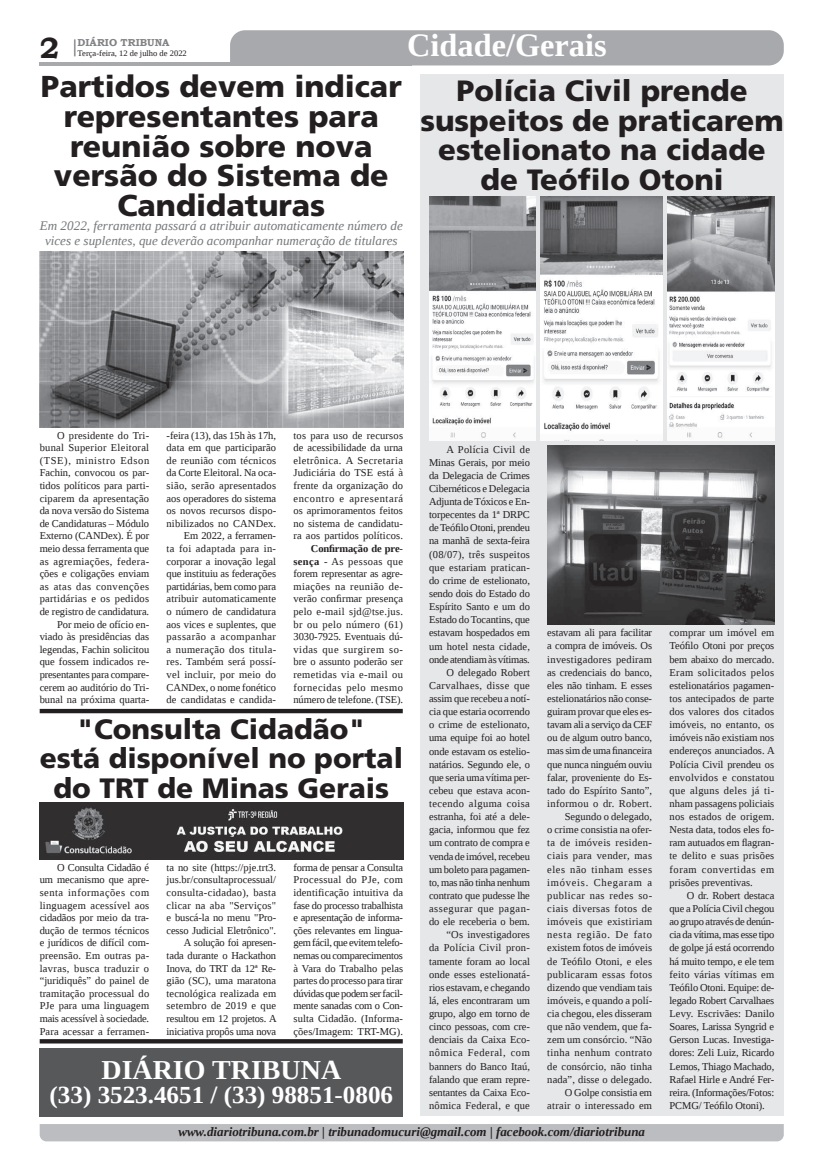
<style>
.page{position:relative;width:821px;height:1166px;background:#fff}
.page>*{position:absolute;margin:0;border:0;box-sizing:border-box;transform-origin:0 0}
.t1{font:700 32.38px "Liberation Serif";color:#fff}
.t2{font:900 30.19px/29.8px "Frutiger LT Std";color:#231f20;text-align:center}
.t3{font:900 29.31px/29.8px "Frutiger LT Std";color:#231f20;text-align:center}
.t4{font:700 29.31px "Bookman Old Style";color:#231f20}
.t5{font:900 28px/29.8px "Frutiger LT Std";color:#231f20;text-align:center}
.t6{font:700 27.3px "Liberation Serif";color:#fff}
.t7{font:700 24.5px "Liberation Serif";color:#fff}
.t8{font:italic 13.12px/14.9px "Liberation Serif";color:#76787b;text-align:center}
.t9{font:italic 700 12.95px "Liberation Serif";color:#231f20}
.t10{font:10.5px/13.1px "Liberation Serif";color:#231f20;text-align:justify}
.t11{font:700 10.06px "Bookman Old Style";color:#808285}
.t12{font:8.4px "Liberation Serif";color:#231f20}
.s1{font-weight:700}
</style>
<div class="page">
<svg style="left:74px;top:39px;width:2px;height:17px"></svg>
<hr style="left:40px;top:62px;width:372px;height:3px;background:#a8a9ad">
<div style="left:230px;top:30px;width:554px;height:35px;background:#a8a9ad"></div>
<div style="left:40px;top:1124px;width:744px;height:17px;background:#bcbdc0"></div>
<div style="left:420px;top:74px;width:364px;height:1042px;background:#e6e7e9"></div>
<img style="left:541px;top:197px;width:122px;height:243px">
<img style="left:668px;top:197px;width:106px;height:243px">
<img style="left:429px;top:197px;width:107px;height:243px">
<img style="left:547px;top:445px;width:227px;height:180px">
<img style="left:40px;top:252px;width:363px;height:175px">
<img style="left:40px;top:802px;width:363px;height:57px">
<div style="left:40px;top:1048px;width:363px;height:68px;background:#57585a"></div>
<hr style="left:40px;top:709px;width:363px;height:4px;background:#231f20">
<svg style="left:40px;top:1039px;width:363px;height:4px"></svg>
<h1 class="t1" style="left:407px;top:24px;width:201px">Cidade/Gerais</h1>
<h3 class="t3" style="left:420px;top:76px;width:365px">Polícia Civil prende suspeitos de praticarem estelionato na cidade de Teófilo Otoni</h3>
<p class="t11" style="left:78px;top:35px;width:93px">DIÁRIO TRIBUNA</p>
<h3 class="t4" style="left:40px;top:27px;width:21px">2</h3>
<p class="t12" style="left:78px;top:48px;width:111px">Terça-feira, 12 de julho de 2022</p>
<h2 class="t2" style="left:41px;top:72px;width:362px">Partidos devem indicar representantes para reunião sobre nova versão do Sistema de<br>Candidaturas</h2>
<p class="t8" style="left:40px;top:218px;width:364px">Em 2022, ferramenta passará a atribuir automaticamente número de vices e suplentes, que deverão acompanhar numeração de titulares</p>
<p class="t10" style="left:40px;top:429px;width:111px;line-height:12.6px;text-align:right">O presidente do Tri&shy;bunal Superior Eleitoral (TSE), ministro Edson<br>Fachin, convocou os par&shy;tidos políticos para parti&shy;ciparem da apresentação da nova versão do Sistema de Candidaturas – Módulo<br>Externo (CANDex). É por meio dessa ferramenta que as agremiações, federa&shy;ções e coligações enviam as atas das convenções partidárias e os pedidos de registro de candidatura.<br>Por meio de ofício en&shy;viado às presidências das legendas, Fachin solicitou que fossem indicados re&shy;presentantes para compare&shy;cerem ao auditório do Tri&shy;bunal na próxima quarta-</p>
<p class="t10" style="left:167px;top:429px;width:111px;line-height:12.6px;text-align:right">-feira (13), das 15h às 17h, data em que participarão de reunião com técnicos da Corte Eleitoral. Na oca&shy;sião, serão apresentados aos operadores do sistema os novos recursos dispo&shy;nibilizados no CANDex.<br>Em 2022, a ferramen-<br>ta foi adaptada para in&shy;corporar a inovação legal que instituiu as federações partidárias, bem como para atribuir automaticamente o número de candidatura aos vices e suplentes, que passarão a acompanhar a numeração dos titula&shy;res. Também será possí&shy;vel incluir, por meio do<br>CANDex, o nome fonético de candidatas e candida-</p>
<p class="t10" style="left:294px;top:429px;width:111px;line-height:12.6px">tos para uso de recursos de acessibilidade da urna eletrônica. A Secretaria Judiciária do TSE está à frente da organização do encontro e apresentará os aprimoramentos feitos no sistema de candidatu&shy;ra aos partidos políticos.</p>
<p class="t10" style="left:294px;top:542px;width:111px;line-height:12.6px;text-indent:17px"><span class="s1">Confirmação de pre&shy;sença</span> - As pessoas que forem representar as agre&shy;miações na reunião de&shy;verão confirmar presença pelo e-mail sjd@tse.jus. br ou pelo número (61)<br>3030-7925. Eventuais dú&shy;vidas que surgirem so&shy;bre o assunto poderão ser remetidas via e-mail ou fornecidas pelo mesmo número de telefone. (TSE).</p>
<h3 class="t5" style="left:40px;top:714px;width:365px">"Consulta Cidadão"<br>está disponível no portal do TRT de Minas Gerais</h3>
<p class="t10" style="left:40px;top:861px;width:111px;line-height:12.6px;text-indent:17px">O Consulta Cidadão é um mecanismo que apre&shy;senta informações com linguagem acessível aos cidadãos por meio da tra&shy;dução de termos técnicos e jurídicos de difícil com&shy;preensão. Em outras pa&shy;lavras, busca traduzir o “juridiquês” do painel de tramitação processual do PJe para uma linguagem mais acessível à sociedade.<br>Para acessar a ferramen-</p>
<p class="t10" style="left:167px;top:861px;width:112px;line-height:12.6px;text-align:right">ta no site (https://pje.trt3. jus.br/consultaprocessual/ consulta-cidadao), basta clicar na aba "Serviços" e buscá-la no menu "Pro&shy;cesso Judicial Eletrônico".<br>A solução foi apresen&shy;tada durante o Hackathon<br>Inova, do TRT da 12ª Re&shy;gião (SC), uma maratona tecnológica realizada em setembro de 2019 e que resultou em 12 projetos. A iniciativa propôs uma nova</p>
<p class="t10" style="left:294px;top:861px;width:111px;line-height:12.6px">forma de pensar a Consulta Processual do PJe, com identificação intuitiva da fase do processo trabalhista e apresentação de informa&shy;ções relevantes em lingua&shy;gem fácil, que evitem telefo&shy;nemas ou comparecimentos à Vara do Trabalho pelas partes do processo para tirar dúvidas que podem ser facil&shy;mente sanadas com o Con&shy;sulta Cidadão. (Informa&shy;ções/Imagem: TRT-MG).</p>
<h3 class="t6" style="left:101px;top:1051px;width:241px">DIÁRIO TRIBUNA</h3>
<h3 class="t7" style="left:50px;top:1078px;width:345px">(33) 3523.4651 / (33) 98851-0806</h3>
<p class="t10" style="left:429px;top:442px;width:102px;text-align:right">A Polícia Civil de<br>Minas Gerais, por meio da Delegacia de Crimes<br>Cibernéticos e Delegacia<br>Adjunta de Tóxicos e En&shy;torpecentes da 1ª DRPC de Teófilo Otoni, prendeu na manhã de sexta-feira (08/07), três suspeitos que estariam pratican&shy;do crime de estelionato, sendo dois do Estado do<br>Espírito Santo e um do<br>Estado do Tocantins, que estavam hospedados em um hotel nesta cidade, onde atendiam às vítimas.<br>O delegado Robert<br>Carvalhaes, disse que assim que recebeu a notí&shy;cia que estaria ocorrendo o crime de estelionato, uma equipe foi ao hotel onde estavam os estelio&shy;natários. Segundo ele, o que seria uma vítima per&shy;cebeu que estava acon&shy;tecendo alguma coisa estranha, foi até a dele&shy;gacia, informou que fez um contrato de compra e venda de imóvel, recebeu um boleto para pagamen&shy;to, mas não tinha nenhum contrato que pudesse lhe assegurar que pagan&shy;do ele receberia o bem. “Os investigadores<br>da Polícia Civil pron&shy;tamente foram ao local onde esses estelionatá&shy;rios estavam, e chegando lá, eles encontraram um grupo, algo em torno de cinco pessoas, com cre&shy;denciais da Caixa Eco&shy;nômica Federal, com banners do Banco Itaú, falando que eram repre&shy;sentantes da Caixa Eco&shy;nômica Federal, e que</p>
<p class="t10" style="left:547px;top:626px;width:106px;text-align:right">estavam ali para facilitar a compra de imóveis. Os investigadores pediram as credenciais do banco, eles não tinham. E esses estelionatários não conse&shy;guiram provar que eles es&shy;tavam ali a serviço da CEF ou de algum outro banco, mas sim de uma financeira que nunca ninguém ouviu falar, proveniente do Es&shy;tado do Espírito Santo”, informou o dr. Robert.<br>Segundo o delegado,<br>o crime consistia na ofer&shy;ta de imóveis residen&shy;ciais para vender, mas eles não tinham esses imóveis. Chegaram a publicar nas redes so&shy;ciais diversas fotos de imóveis que existiriam nesta região. De fato existem fotos de imóveis de Teófilo Otoni, e eles publicaram essas fotos dizendo que vendiam tais imóveis, e quando a polí&shy;cia chegou, eles disseram que não vendem, que fa&shy;zem um consórcio. “Não tinha nenhum contrato de consórcio, não tinha nada”, disse o delegado.<br>O Golpe consistia em atrair o interessado em</p>
<p class="t10" style="left:669px;top:626px;width:107px">comprar um imóvel em Teófilo Otoni por preços bem abaixo do mercado.<br>Eram solicitados pelos estelionatários pagamen&shy;tos antecipados de parte dos valores dos citados imóveis, no entanto, os imóveis não existiam nos endereços anunciados. A Polícia Civil prendeu os envolvidos e constatou que alguns deles já ti&shy;nham passagens policiais nos estados de origem.<br>Nesta data, todos eles fo&shy;ram autuados em flagran&shy;te delito e suas prisões foram convertidas em prisões preventivas.</p>
<p class="t10" style="left:669px;top:889px;width:106px;text-indent:17px">O dr. Robert destaca que a Polícia Civil chegou ao grupo através de denún&shy;cia da vítima, mas esse tipo de golpe já está ocorrendo há muito tempo, e ele tem feito várias vítimas em Teófilo Otoni. Equipe: de&shy;legado Robert Carvalhaes Levy. Escrivães: Danilo Soares, Larissa Syngrid e Gerson Lucas. Investiga&shy;dores: Zeli Luiz, Ricardo Lemos, Thiago Machado, Rafael Hirle e André Fer&shy;reira. (Informações/Fotos:<br>PCMG/ Teófilo Otoni).</p>
<p class="t9" style="left:178px;top:1123px;width:468px">www.diariotribuna.com.br | tribunadomucuri@gmail.com | facebook.com/diariotribuna</p>
</div>
